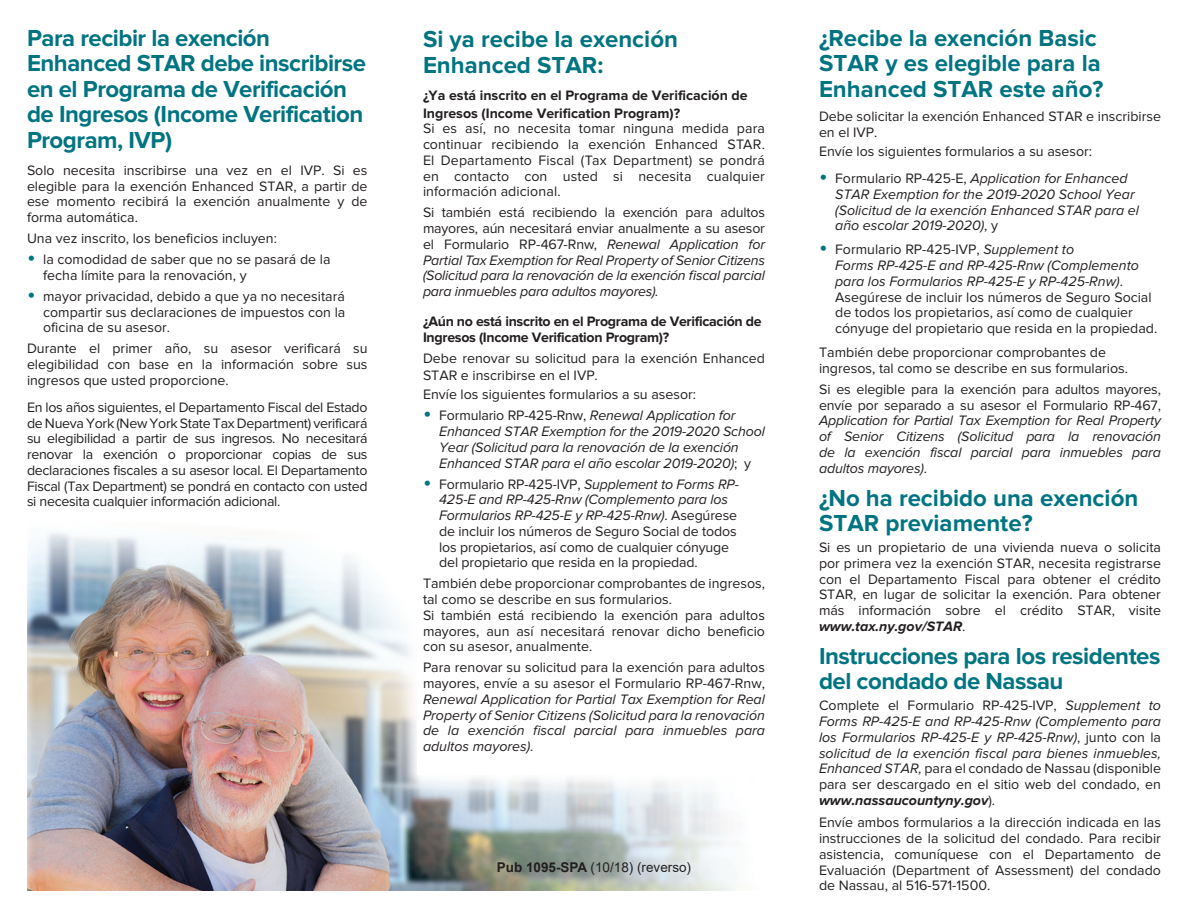
<style>
.page{position:relative;width:1188px;height:918px;background:#fff}
.page>*{position:absolute;margin:0;border:0;box-sizing:border-box;transform-origin:0 0}
.Header_01{font:700 24px/25.5px "Proxima Nova";letter-spacing:-.02em;color:#007481}
.Header_01-2{font:700 24px/25.5px "Proxima Nova";color:#007481}
.Body_Text_01{font:14.1px/15.8px "Proxima Nova";color:#231f20;text-align:justify}
.Body_Text_01-2{font:italic 14.1px/15.8px "Proxima Nova";letter-spacing:-.01em;color:#231f20;text-align:justify}
.Header_01-3{font:14.1px/15.8px "Proxima Nova";color:#231f20;text-align:justify}
.Bullets_01{font:italic 14.1px/15.8px "Proxima Nova";color:#231f20}
.Bullets_01-2{font:14.1px/15.8px "Proxima Nova";color:#231f20}
.Body_Text_01-3{font:700 14.1px/15.8px "Proxima Nova";letter-spacing:-.02em;color:#231f20}
.Body_Text_01-4{font:700 14.1px/18px "Proxima Nova";color:#231f20}
.t1{font:13.5px "Arial";color:#231f20}
.s1{font-size:24px;color:#007481}
.s2{font-style:normal}
.s3{font-style:normal;font-size:24px;color:#007481}
.s4{font-style:italic}
.s5{font-weight:700}
.s6{font-weight:700;font-style:italic}
</style>
<div class="page">
<div style="left:26px;top:494px;width:793px;height:398px;background:#fff;opacity:.88"></div>
<svg style="left:393px;top:494px;width:406px;height:308px"></svg>
<div style="left:417px;top:487px;width:376px;height:288px;background:#fff"></div>
<p class="Header_01" style="left:27px;top:26px;width:341px">Para recibir la exención<br>Enhanced STAR debe inscribirse en el Programa de Verificación de Ingresos (Income Verification<br>Program, IVP)</p>
<p class="Body_Text_01" style="left:27px;top:163px;width:342px">Solo necesita inscribirse una vez en el IVP. Si es elegible para la exención Enhanced STAR, a partir de ese momento recibirá la exención anualmente y de forma automática.</p>
<p class="Body_Text_01" style="left:27px;top:231px;width:252px">Una vez inscrito, los beneficios incluyen:</p>
<p class="Body_Text_01" style="left:43px;top:252px;width:289px;text-indent:-16px"><span class="s1">•</span> la comodidad de saber que no se pasará de la fecha límite para la renovación, y</p>
<p class="Body_Text_01" style="left:43px;top:289px;width:304px;text-indent:-16px"><span class="s1">•</span> mayor privacidad, debido a que ya no necesitará compartir sus declaraciones de impuestos con la oficina de su asesor.</p>
<p class="Body_Text_01" style="left:27px;top:341px;width:342px">Durante el primer año, su asesor verificará su elegibilidad con base en la información sobre sus ingresos que usted proporcione.</p>
<p class="Body_Text_01" style="left:27px;top:400px;width:342px">En los años siguientes, el Departamento Fiscal del Estado de Nueva York (New York State Tax Department) verificará su elegibilidad a partir de sus ingresos. No necesitará renovar la exención o proporcionar copias de sus declaraciones fiscales a su asesor local. El Departamento Fiscal (Tax Department) se pondrá en contacto con usted si necesita cualquier información adicional.</p>
<p class="Header_01-2" style="left:423px;top:27px;width:257px">Si ya recibe la exención<br>Enhanced STAR:</p>
<p class="Body_Text_01-4" style="left:423px;top:86px;width:326px">¿Ya está inscrito en el Programa de Verificación de<br>Ingresos (Income Verification Program)?</p>
<p class="Body_Text_01" style="left:423px;top:121px;width:344px">Si es así, no necesita tomar ninguna medida para continuar recibiendo la exención Enhanced STAR.<br>El Departamento Fiscal (Tax Department) se pondrá en contacto con usted si necesita cualquier información adicional.</p>
<p class="Body_Text_01-2" style="left:423px;top:205px;width:344px"><span class="s2">Si también está recibiendo la exención para adultos mayores, aún necesitará enviar anualmente a su asesor el Formulario RP-467-Rnw,</span> Renewal Application for Partial Tax Exemption for Real Property of Senior Citizens (Solicitud para la renovación de la exención fiscal parcial para inmuebles para adultos mayores)<span class="s2">.</span></p>
<p class="Body_Text_01-3" style="left:423px;top:314px;width:340px">¿Aún no está inscrito en el Programa de Verificación de<br>Ingresos (Income Verification Program)?</p>
<p class="Body_Text_01" style="left:423px;top:350px;width:344px;line-height:17px">Debe renovar su solicitud para la exención Enhanced<br>STAR e inscribirse en el IVP.</p>
<p class="Body_Text_01" style="left:423px;top:387px;width:275px">Envíe los siguientes formularios a su asesor:</p>
<p class="Body_Text_01-2" style="left:439px;top:408px;width:327px;text-align:left;text-indent:-16px"><span class="s3">•</span> <span class="s2">Formulario RP-425-Rnw,</span> Renewal Application for Enhanced STAR Exemption for the 2019-2020 School Year (Solicitud para la renovación de la exención Enhanced STAR para el año escolar 2019-2020)<span class="s2">; y</span></p>
<p class="Body_Text_01" style="left:439px;top:476px;width:301px;text-align:left;text-indent:-16px"><span class="s1">•</span> Formulario RP-425-IVP, <span class="s4">Supplement to Forms RP-425-E and RP-425-Rnw (Complemento para los Formularios RP-425-E y RP-425-Rnw)</span>. Asegúrese de incluir los números de Seguro Social de todos los propietarios, así como de cualquier cónyuge del propietario que resida en la propiedad.</p>
<p class="Body_Text_01" style="left:423px;top:576px;width:344px">También debe proporcionar comprobantes de ingresos, tal como se describe en sus formularios.</p>
<p class="Body_Text_01" style="left:423px;top:608px;width:344px">Si también está recibiendo la exención para adultos mayores, aun así necesitará renovar dicho beneficio con su asesor, anualmente.</p>
<p class="Body_Text_01-2" style="left:423px;top:660px;width:344px"><span class="s2">Para renovar su solicitud para la exención para adultos mayores, envíe a su asesor el Formulario RP-467-Rnw, </span>Renewal Application for Partial Tax Exemption for Real Property of Senior Citizens (Solicitud para la renovación de la exención fiscal parcial para inmuebles para adultos mayores)<span class="s2">.</span></p>
<p class="t1" style="left:497px;top:858px;width:196px"><span class="s5">Pub 1095-SPA</span> (10/18) (reverso)</p>
<p class="Header_01-2" style="left:819px;top:26px;width:286px">¿Recibe la exención Basic<br>STAR y es elegible para la<br>Enhanced STAR este año?</p>
<p class="Body_Text_01" style="left:819px;top:109px;width:343px">Debe solicitar la exención Enhanced STAR e inscribirse en el IVP.</p>
<p class="Body_Text_01" style="left:819px;top:144px;width:275px">Envíe los siguientes formularios a su asesor:</p>
<p class="Bullets_01" style="left:835px;top:171px;width:305px;text-indent:-16px"><span class="s3">•</span> <span class="s2">Formulario RP-425-E,</span> Application for Enhanced STAR Exemption for the 2019-2020 School Year (Solicitud de la exención Enhanced STAR para el año escolar 2019-2020)<span class="s2">, y</span></p>
<p class="Bullets_01-2" style="left:835px;top:242px;width:324px;text-indent:-16px"><span class="s1">•</span> Formulario RP-425-IVP, <span class="s4">Supplement to<br>Forms RP-425-E and RP-425-Rnw (Complemento para los Formularios RP-425-E y RP-425-Rnw)</span>.<br>Asegúrese de incluir los números de Seguro Social de todos los propietarios, así como de cualquier cónyuge del propietario que resida en la propiedad.</p>
<p class="Bullets_01-2" style="left:819px;top:345px;width:311px">También debe proporcionar comprobantes de ingresos, tal como se describe en sus formularios.</p>
<p class="Bullets_01" style="left:819px;top:382px;width:344px;text-align:justify"><span class="s2">Si es elegible para la exención para adultos mayores, envíe por separado a su asesor el Formulario RP-467, </span>Application for Partial Tax Exemption for Real Property of Senior Citizens (Solicitud para la renovación de la exención fiscal parcial para inmuebles para adultos mayores)<span class="s2">.</span></p>
<p class="Header_01-2" style="left:819px;top:486px;width:321px">¿No ha recibido una exención<br>STAR previamente?</p>
<p class="Header_01-3" style="left:819px;top:540px;width:344px">Si es un propietario de una vivienda nueva o solicita por primera vez la exención STAR, necesita registrarse con el Departamento Fiscal para obtener el crédito STAR, en lugar de solicitar la exención. Para obtener más información sobre el crédito STAR, visite <span class="s6">www.tax.ny.gov/STAR</span>.</p>
<p class="Header_01" style="left:819px;top:644px;width:343px">Instrucciones para los residentes del condado de Nassau</p>
<p class="Body_Text_01-2" style="left:819px;top:698px;width:344px"><span class="s2">Complete el Formulario RP-425-IVP,</span> Supplement to Forms RP-425-E and RP-425-Rnw (Complemento para los Formularios RP-425-E y RP-425-Rnw)<span class="s2">, junto con la </span>solicitud de la exención fiscal para bienes inmuebles, Enhanced STAR, <span class="s2">para el condado de Nassau (disponible para ser descargado en el sitio web del condado, en </span><span class="s5">www.nassaucountyny.gov</span><span class="s2">).</span></p>
<p class="Header_01-3" style="left:819px;top:815px;width:344px">Envíe ambos formularios a la dirección indicada en las instrucciones de la solicitud del condado. Para recibir asistencia, comuníquese con el Departamento de Evaluación (Department of Assessment) del condado de Nassau, al 516-571-1500.</p>
</div>
